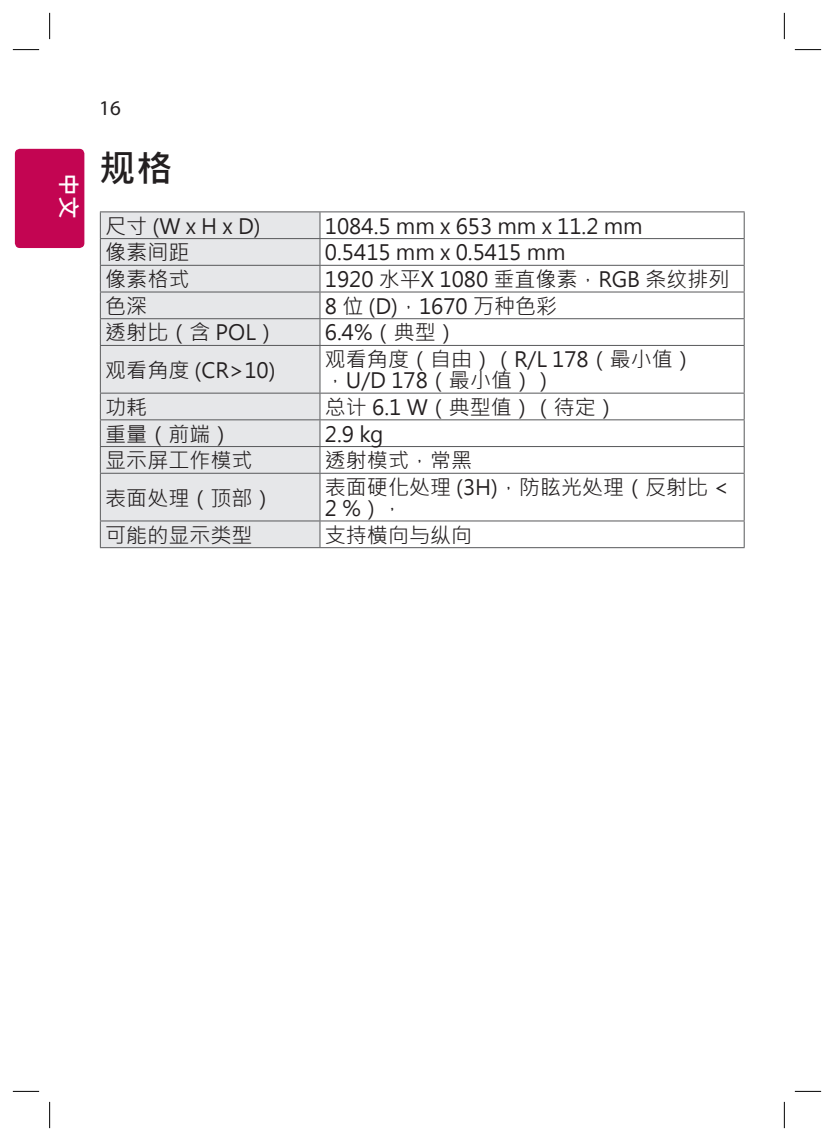
<style>
.page{position:relative;width:834px;height:1141px;background:#fff}
.page>*{position:absolute;margin:0;border:0;box-sizing:border-box;transform-origin:0 0}
.Chapter{font:700 36.75px "Microsoft Jheng Hei";color:#231f20}
.t1{font:700 22.75px "Microsoft Jheng Hei";color:#fff}
.Body-Bold-Center{font:21px/21px "Microsoft Jheng Hei";color:#231f20}
.t2{font:21px "Myriad Pro";color:#231f20}
</style>
<div class="page">
<div style="left:15px;top:149px;width:69px;height:99px;background:#c30552;border-radius:5px"></div>
<div style="left:101px;top:212px;width:218px;height:335px;background:#e6e7e9"></div>
<hr style="left:100px;top:211px;width:220px;height:1px;background:#57585a">
<hr style="left:320px;top:211px;width:424px;height:1px;background:#57585a">
<hr style="left:100px;top:238px;width:220px;height:1px;background:#57585a">
<hr style="left:320px;top:238px;width:424px;height:1px;background:#57585a">
<hr style="left:100px;top:265px;width:220px;height:1px;background:#57585a">
<hr style="left:320px;top:265px;width:424px;height:1px;background:#57585a">
<hr style="left:100px;top:292px;width:220px;height:1px;background:#57585a">
<hr style="left:320px;top:292px;width:424px;height:1px;background:#57585a">
<hr style="left:100px;top:318px;width:220px;height:1px;background:#57585a">
<svg style="left:100px;top:212px;width:1px;height:133px"></svg>
<hr style="left:320px;top:318px;width:424px;height:1px;background:#57585a">
<svg style="left:319px;top:212px;width:1px;height:133px"></svg>
<svg style="left:743px;top:212px;width:1px;height:133px"></svg>
<hr style="left:100px;top:345px;width:220px;height:1px;background:#57585a">
<hr style="left:100px;top:346px;width:1px;height:47px;background:#57585a">
<hr style="left:320px;top:345px;width:424px;height:1px;background:#57585a">
<hr style="left:319px;top:346px;width:1px;height:47px;background:#57585a">
<hr style="left:743px;top:346px;width:1px;height:47px;background:#57585a">
<hr style="left:100px;top:393px;width:220px;height:1px;background:#57585a">
<hr style="left:320px;top:393px;width:424px;height:1px;background:#57585a">
<hr style="left:100px;top:419px;width:220px;height:1px;background:#57585a">
<hr style="left:320px;top:419px;width:424px;height:1px;background:#57585a">
<hr style="left:100px;top:446px;width:220px;height:1px;background:#57585a">
<svg style="left:100px;top:394px;width:1px;height:79px"></svg>
<hr style="left:320px;top:446px;width:424px;height:1px;background:#57585a">
<svg style="left:319px;top:394px;width:1px;height:79px"></svg>
<svg style="left:743px;top:394px;width:1px;height:79px"></svg>
<hr style="left:100px;top:473px;width:220px;height:1px;background:#57585a">
<hr style="left:100px;top:474px;width:1px;height:47px;background:#57585a">
<hr style="left:320px;top:473px;width:424px;height:1px;background:#57585a">
<hr style="left:319px;top:474px;width:1px;height:47px;background:#57585a">
<hr style="left:743px;top:474px;width:1px;height:47px;background:#57585a">
<hr style="left:100px;top:521px;width:220px;height:1px;background:#57585a">
<svg style="left:100px;top:521px;width:1px;height:26px"></svg>
<hr style="left:320px;top:521px;width:424px;height:1px;background:#57585a">
<svg style="left:319px;top:521px;width:1px;height:26px"></svg>
<svg style="left:743px;top:521px;width:1px;height:26px"></svg>
<hr style="left:100px;top:547px;width:220px;height:1px;background:#57585a">
<hr style="left:320px;top:547px;width:424px;height:1px;background:#57585a">
<svg style="left:13px;top:49px;width:26px;height:1px"></svg>
<svg style="left:794px;top:49px;width:27px;height:1px"></svg>
<svg style="left:13px;top:1091px;width:26px;height:1px"></svg>
<svg style="left:794px;top:1091px;width:27px;height:1px"></svg>
<svg style="left:49px;top:13px;width:1px;height:26px"></svg>
<svg style="left:49px;top:1102px;width:1px;height:26px"></svg>
<svg style="left:783px;top:13px;width:1px;height:26px"></svg>
<svg style="left:783px;top:1102px;width:1px;height:26px"></svg>
<p class="t1" style="left:83px;top:173px;width:47px;rotate:90deg">中文</p>
<p class="t2" style="left:99px;top:95px;width:23px">16</p>
<p class="Chapter" style="left:99px;top:145px;width:75px">规格</p>
<p class="Body-Bold-Center" style="left:105px;top:215px;width:157px">尺寸(WxHxD)</p>
<p class="Body-Bold-Center" style="left:325px;top:215px;width:319px">1084.5 mm x 653 mm x 11.2 mm</p>
<p class="Body-Bold-Center" style="left:105px;top:242px;width:85px">像素间距</p>
<p class="Body-Bold-Center" style="left:325px;top:242px;width:242px">0.5415 mm x 0.5415 mm</p>
<p class="Body-Bold-Center" style="left:105px;top:269px;width:85px">像素格式</p>
<p class="Body-Bold-Center" style="left:325px;top:269px;width:406px">1920 水平X 1080 垂直像素，RGB 条纹排列</p>
<p class="Body-Bold-Center" style="left:105px;top:296px;width:43px">色深</p>
<p class="Body-Bold-Center" style="left:325px;top:296px;width:233px">8 位 (D)，1670 万种色彩</p>
<p class="Body-Bold-Center" style="left:105px;top:322px;width:173px">透射比（含 POL）</p>
<p class="Body-Bold-Center" style="left:325px;top:322px;width:133px">6.4%（典型）</p>
<p class="Body-Bold-Center" style="left:105px;top:359px;width:172px">观看角度 (CR&gt;10)</p>
<p class="Body-Bold-Center" style="left:325px;top:349px;width:370px">观看角度（自由）（R/L 178（最小值），U/D 178（最小值））</p>
<p class="Body-Bold-Center" style="left:105px;top:397px;width:43px">功耗</p>
<p class="Body-Bold-Center" style="left:325px;top:397px;width:293px">总计 6.1 W（典型值）（待定）</p>
<p class="Body-Bold-Center" style="left:105px;top:423px;width:127px">重量（前端）</p>
<p class="Body-Bold-Center" style="left:325px;top:423px;width:60px">2.9 kg</p>
<p class="Body-Bold-Center" style="left:105px;top:450px;width:148px">显示屏工作模式</p>
<p class="Body-Bold-Center" style="left:325px;top:450px;width:149px">透射模式，常黑</p>
<p class="Body-Bold-Center" style="left:105px;top:487px;width:169px">表面处理（顶部）</p>
<p class="Body-Bold-Center" style="left:325px;top:477px;width:405px">表面硬化处理 (3H)，防眩光处理（反射比 &lt;<br>2 %），</p>
<p class="Body-Bold-Center" style="left:105px;top:524px;width:148px">可能的显示类型</p>
<p class="Body-Bold-Center" style="left:325px;top:524px;width:149px">支持横向与纵向</p>
</div>
